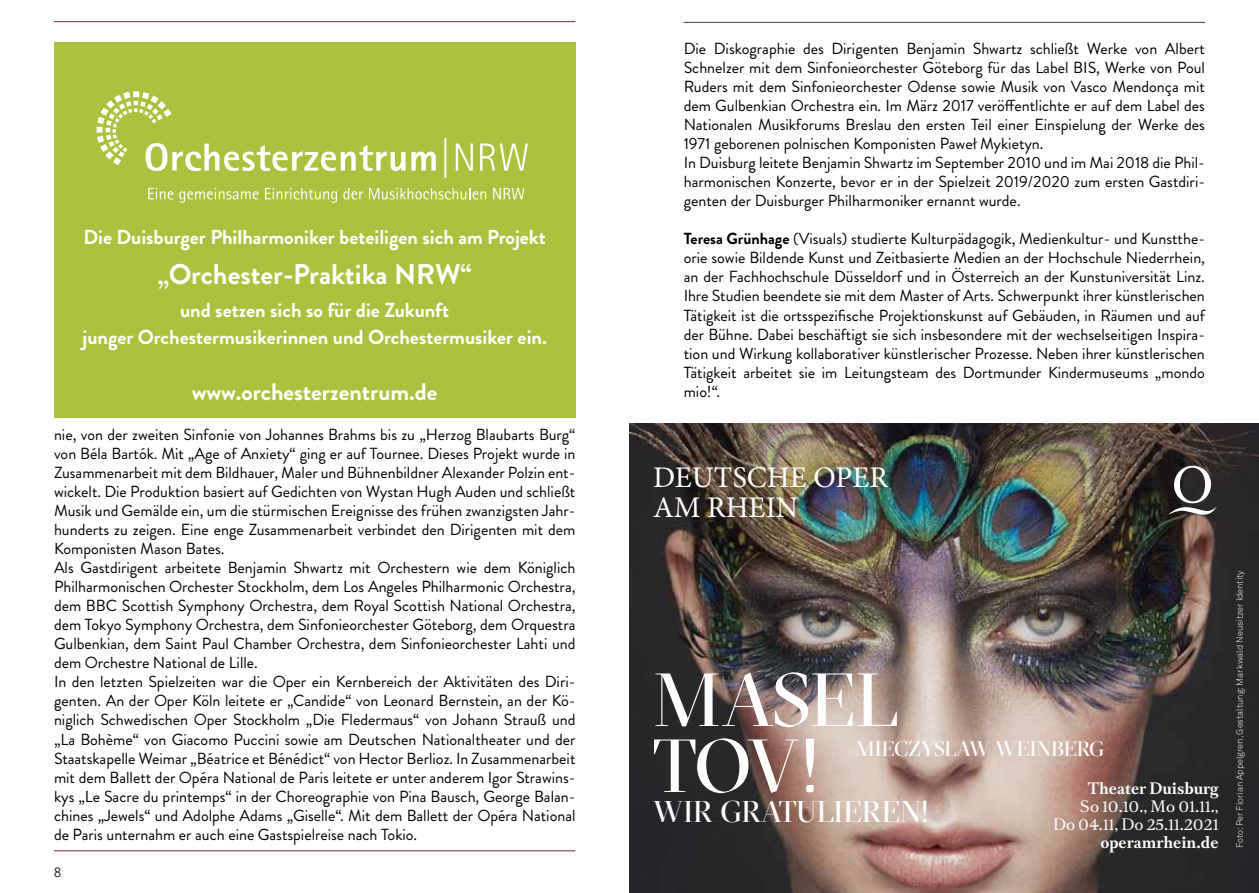
<style>
.page{position:relative;width:1259px;height:893px;background:#fff}
.page>*{position:absolute;margin:0;border:0;box-sizing:border-box;transform-origin:0 0}
.t1{font:75px/66px "GT Sectra Display";letter-spacing:-.02em;color:#fff}
.t2{font:30px/30px "Minion Pro";color:#fff}
.t3{font:30px "GT Sectra Display";letter-spacing:.01em;color:#fff}
.t4{font:700 28.5px "Brandon";color:#fff}
.t5{font:700 24px "Brandon";color:#fff}
.t6{font:21px "GT Sectra Display";letter-spacing:.01em;color:#fff}
.t7{font:700 20.25px/27px "Brandon";color:#fff;text-align:center}
.t8{font:16.05px/19px "Brandon";color:#000}
.t9{font:15px/18px "Romain Text";color:#fff;text-align:right}
.t10{font:700 15px "Romain Text";color:#fff}
.t11{font:13.5px "News Gothic BQ";color:#000}
.t12{font:9px "Akkurat Light Pro";color:#fff}
.s1{font-weight:700}
</style>
<div class="page">
<hr style="left:54px;top:21px;width:521px;height:1px;background:#79283b">
<hr style="left:683px;top:22px;width:522px;height:1px;background:#79283b">
<hr style="left:54px;top:850px;width:521px;height:1px;background:#79283b">
<div style="left:54px;top:223px;width:521px;height:195px;background:#abc23e"></div>
<div style="left:54px;top:43px;width:521px;height:180px;background:#abc23e"></div>
<svg style="left:97px;top:91px;width:431px;height:87px"></svg>
<svg style="left:148px;top:188px;width:25px;height:12px"></svg>
<svg style="left:179px;top:188px;width:80px;height:15px"></svg>
<svg style="left:265px;top:188px;width:72px;height:15px"></svg>
<svg style="left:343px;top:188px;width:20px;height:12px"></svg>
<svg style="left:369px;top:188px;width:117px;height:12px"></svg>
<svg style="left:493px;top:188px;width:31px;height:11px"></svg>
<img style="left:629px;top:423px;width:630px;height:470px">
<svg style="left:1168px;top:466px;width:49px;height:49px"></svg>
<p class="t7" style="left:84px;top:224px;width:464px">Die Duisburger Philharmoniker beteiligen sich am Projekt</p>
<h3 class="t4" style="left:157px;top:255px;width:316px">„Orchester-Praktika NRW“</h3>
<p class="t7" style="left:82px;top:297px;width:466px">und setzen sich so für die Zukunft<br>junger Orchestermusikerinnen und Orchestermusiker ein.</p>
<h3 class="t5" style="left:192px;top:375px;width:247px">www.orchesterzentrum.de</h3>
<p class="t8" style="left:54px;top:425px;width:523px">nie, von der zweiten Sinfonie von Johannes Brahms bis zu „Herzog Blaubarts Burg“ von Béla Bartók. Mit „Age of Anxiety“ ging er auf Tournee. Dieses Projekt wurde in Zusammenarbeit mit dem Bildhauer, Maler und Bühnenbildner Alexander Polzin ent&shy;wickelt. Die Produktion basiert auf Gedichten von Wystan Hugh Auden und schließt Musik und Gemälde ein, um die stürmischen Ereignisse des frühen zwanzigsten Jahr&shy;hunderts zu zeigen. Eine enge Zusammenarbeit verbindet den Dirigenten mit dem Komponisten Mason Bates.<br>Als Gastdirigent arbeitete Benjamin Shwartz mit Orchestern wie dem Königlich Philharmonischen Orchester Stockholm, dem Los Angeles Philharmonic Orchestra, dem BBC Scottish Symphony Orchestra, dem Royal Scottish National Orchestra, dem Tokyo Symphony Orchestra, dem Sinfonieorchester Göteborg, dem Orquestra Gulbenkian, dem Saint Paul Chamber Orchestra, dem Sinfonieorchester Lahti und dem Orchestre National de Lille.<br>In den letzten Spielzeiten war die Oper ein Kernbereich der Aktivitäten des Diri&shy;genten. An der Oper Köln leitete er „Candide“ von Leonard Bernstein, an der Kö&shy;niglich Schwedischen Oper Stockholm „Die Fledermaus“ von Johann Strauß und „La Bohème“ von Giacomo Puccini sowie am Deutschen Nationaltheater und der Staatskapelle Weimar „Béatrice et Bénédict“ von Hector Berlioz. In Zusammenarbeit mit dem Ballett der Opéra National de Paris leitete er unter anderem Igor Strawins&shy;kys „Le Sacre du printemps“ in der Choreographie von Pina Bausch, George Balan&shy;chines „Jewels“ und Adolphe Adams „Giselle“. Mit dem Ballett der Opéra National de Paris unternahm er auch eine Gastspielreise nach Tokio.</p>
<p class="t11" style="left:54px;top:865px;width:9px">8</p>
<p class="t8" style="left:683px;top:39px;width:523px">Die Diskographie des Dirigenten Benjamin Shwartz schließt Werke von Albert Schnelzer mit dem Sinfonieorchester Göteborg für das Label BIS, Werke von Poul Ruders mit dem Sinfonieorchester Odense sowie Musik von Vasco Mendonça mit dem Gulbenkian Orchestra ein. Im März 2017 veröffentlichte er auf dem Label des Nationalen Musikforums Breslau den ersten Teil einer Einspielung der Werke des 1971 geborenen polnischen Komponisten Paweł Mykietyn.<br>In Duisburg leitete Benjamin Shwartz im September 2010 und im Mai 2018 die Phil&shy;harmonischen Konzerte, bevor er in der Spielzeit 2019/2020 zum ersten Gastdiri&shy;genten der Duisburger Philharmoniker ernannt wurde.</p>
<p class="t8" style="left:683px;top:230px;width:523px;text-align:justify"><span class="s1">Teresa Grünhage</span> (Visuals) studierte Kulturpädagogik, Medienkultur- und Kunstthe&shy;orie sowie Bildende Kunst und Zeitbasierte Medien an der Hochschule Niederrhein, an der Fachhochschule Düsseldorf und in Österreich an der Kunstuniversität Linz.<br>Ihre Studien beendete sie mit dem Master of Arts. Schwerpunkt ihrer künstlerischen Tätigkeit ist die ortsspezifische Projektionskunst auf Gebäuden, in Räumen und auf der Bühne. Dabei beschäftigt sie sich insbesondere mit der wechselseitigen Inspira&shy;tion und Wirkung kollaborativer künstlerischer Prozesse. Neben ihrer künstlerischen Tätigkeit arbeitet sie im Leitungsteam des Dortmunder Kindermuseums „mondo mio!“.</p>
<h2 class="t2" style="left:653px;top:463px;width:236px">DEUTSCHE OPER<br>AM RHEIN</h2>
<h1 class="t1" style="left:653px;top:667px;width:246px">MASEL<br>TOV!</h1>
<h2 class="t3" style="left:653px;top:794px;width:277px">WIR GRATULIEREN!</h2>
<h3 class="t6" style="left:856px;top:737px;width:250px">MIECZYSŁAW WEINBERG</h3>
<p class="t10" style="left:1087px;top:779px;width:132px">Theater Duisburg</p>
<p class="t9" style="left:1053px;top:798px;width:167px">So 10.10., Mo 01.11.,<br>Do 04.11, Do 25.11.2021</p>
<p class="t10" style="left:1100px;top:833px;width:120px">operamrhein.de</p>
<p class="t12" style="left:1234px;top:848px;width:280px;rotate:-90deg">Foto: Per Florian Appelgren, Gestaltung: Markwald Neusitzer Identity</p>
</div>
